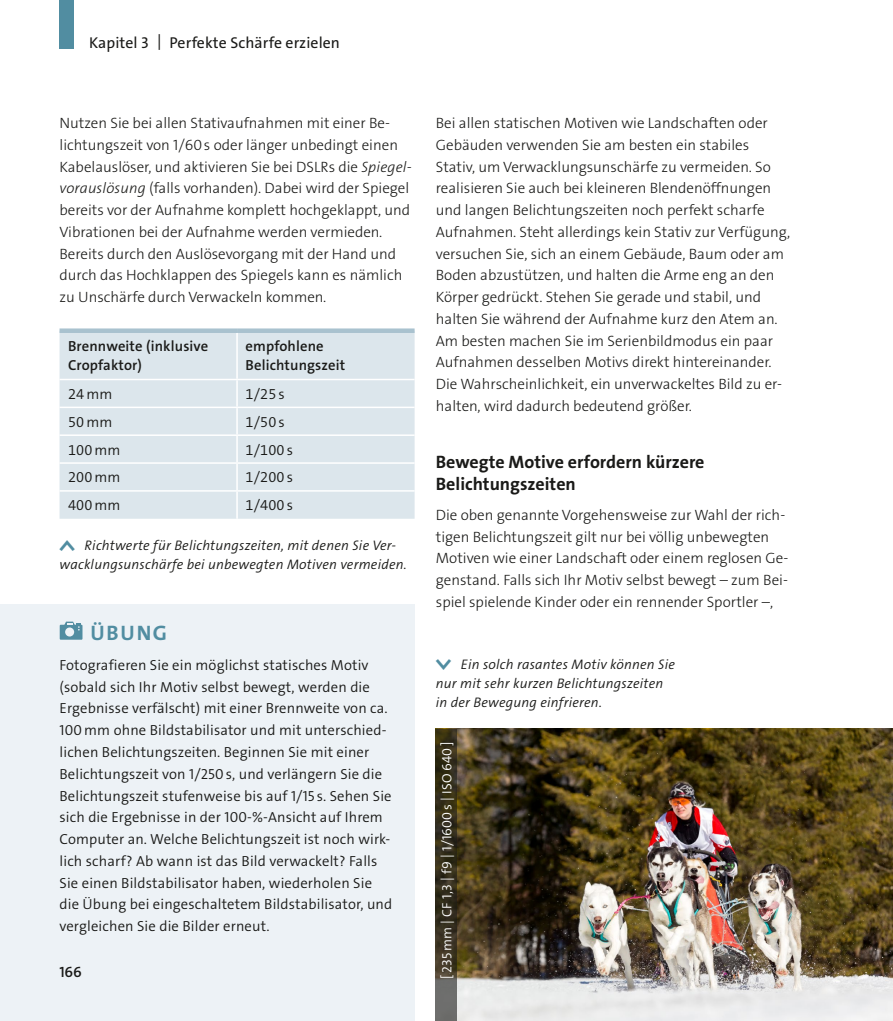
<style>
.page{position:relative;width:893px;height:1021px;background:#fff}
.page>*{position:absolute;margin:0;border:0;box-sizing:border-box;transform-origin:0 0}
.t1{font:700 21px "The Sans Os F";letter-spacing:.085em;color:#518da1}
.t2{font:700 18px/21.8px "The Sans Os F";color:#1a1a18}
.t3{font:15.75px "The Sans Os F";letter-spacing:.005em;color:#1a1a18}
.t4{font:300 15px/21.8px "The Sans Os F";color:#1a1a18}
.t5{font:600 15px "The Sans Os F";color:#1a1a18}
.t6{font:300 14.7px/21.8px "The Sans Os F";letter-spacing:.01em;color:#1a1a18}
.t7{font:600 14.7px/19.5px "The Sans Os F";letter-spacing:.01em;color:#1a1a18}
.t8{font:italic 300 13.8px/19px "The Sans Os F";letter-spacing:.015em;color:#1a1a18}
.t9{font:300 13.5px "The Sans Os F";letter-spacing:.01em;color:#fff}
.s1{font-style:italic}
.s2{font-family:"Rheinwerk BU Pfeile";font-weight:400;font-style:normal;font-size:18px;color:#518da1}
</style>
<div class="page">
<div style="left:60px;top:0;width:14px;height:49px;background:#518da1"></div>
<div style="left:0;top:604px;width:415px;height:416px;background:#edf2f6"></div>
<div style="left:60px;top:624px;width:22px;height:15px;background:#518da1"></div>
<div style="left:65px;top:627px;width:9px;height:9px;background:#edf2f6;border-radius:50%"></div>
<svg style="left:64px;top:621px;width:17px;height:9px"></svg>
<div style="left:60px;top:333px;width:355px;height:185px;background:#dce6ec"></div>
<hr style="left:236px;top:333px;width:2px;height:46px;background:#fff">
<hr style="left:236px;top:380px;width:2px;height:26px;background:#fff">
<hr style="left:60px;top:406px;width:177px;height:2px;background:#fff">
<hr style="left:237px;top:406px;width:178px;height:2px;background:#fff">
<hr style="left:236px;top:408px;width:2px;height:26px;background:#fff">
<hr style="left:60px;top:434px;width:177px;height:2px;background:#fff">
<hr style="left:237px;top:434px;width:178px;height:2px;background:#fff">
<hr style="left:236px;top:436px;width:2px;height:26px;background:#fff">
<hr style="left:60px;top:462px;width:177px;height:2px;background:#fff">
<hr style="left:237px;top:462px;width:178px;height:2px;background:#fff">
<hr style="left:236px;top:464px;width:2px;height:26px;background:#fff">
<hr style="left:60px;top:490px;width:177px;height:1px;background:#fff">
<hr style="left:237px;top:490px;width:178px;height:1px;background:#fff">
<hr style="left:236px;top:491px;width:2px;height:27px;background:#fff">
<div style="left:60px;top:328px;width:177px;height:5px;background:#a9c2cf"></div>
<div style="left:237px;top:328px;width:178px;height:5px;background:#a9c2cf"></div>
<hr style="left:60px;top:379px;width:177px;height:1px;background:#fff">
<hr style="left:237px;top:379px;width:178px;height:1px;background:#fff">
<img style="left:457px;top:728px;width:436px;height:292px">
<svg style="left:436px;top:728px;width:21px;height:292px;background:#3e3827"></svg>
<p class="t3" style="left:89px;top:32px;width:252px">Kapitel 3 | Perfekte Schärfe erzielen</p>
<p class="t4" style="left:60px;top:112px;width:354px">Nutzen Sie bei allen Stativaufnahmen mit einer Be&shy;lichtungszeit von 1/60s oder länger unbedingt einen Kabelauslöser, und aktivieren Sie bei DSLRs die <span class="s1">Spiegel&shy;vorauslösung</span> (falls vorhanden). Dabei wird der Spiegel bereits vor der Aufnahme komplett hochgeklappt, und Vibrationen bei der Aufnahme werden vermieden.<br>Bereits durch den Auslösevorgang mit der Hand und durch das Hochklappen des Spiegels kann es nämlich zu Unschärfe durch Verwackeln kommen.</p>
<p class="t4" style="left:436px;top:112px;width:356px">Bei allen statischen Motiven wie Landschaften oder Gebäuden verwenden Sie am besten ein stabiles Stativ, um Verwacklungsunschärfe zu vermeiden. So realisieren Sie auch bei kleineren Blendenöffnungen und langen Belichtungszeiten noch perfekt scharfe Aufnahmen. Steht allerdings kein Stativ zur Verfügung, versuchen Sie, sich an einem Gebäude, Baum oder am Boden abzustützen, und halten die Arme eng an den Körper gedrückt. Stehen Sie gerade und stabil, und halten Sie während der Aufnahme kurz den Atem an.<br>Am besten machen Sie im Serienbildmodus ein paar Aufnahmen desselben Motivs direkt hintereinander.<br>Die Wahrscheinlichkeit, ein unverwackeltes Bild zu er&shy;halten, wird dadurch bedeutend größer.</p>
<p class="t2" style="left:436px;top:451px;width:270px">Bewegte Motive erfordern kürzere<br>Belichtungszeiten</p>
<p class="t4" style="left:436px;top:504px;width:352px">Die oben genannte Vorgehensweise zur Wahl der rich&shy;tigen Belichtungszeit gilt nur bei völlig unbewegten Motiven wie einer Landschaft oder einem reglosen Ge&shy;genstand. Falls sich Ihr Motiv selbst bewegt – zum Bei&shy;spiel spielende Kinder oder ein rennender Sportler –,</p>
<h1 class="t1" style="left:90px;top:619px;width:78px">ÜBUNG</h1>
<p class="t6" style="left:60px;top:654px;width:334px">Fotografieren Sie ein möglichst statisches Motiv (sobald sich Ihr Motiv selbst bewegt, werden die Ergebnisse verfälscht) mit einer Brennweite von ca.<br>100mm ohne Bildstabilisator und mit unterschied&shy;lichen Belichtungszeiten. Beginnen Sie mit einer Belichtungszeit von 1/250s, und verlängern Sie die Belichtungszeit stufenweise bis auf 1/15 s. Sehen Sie sich die Ergebnisse in der 100-%-Ansicht auf Ihrem Computer an. Welche Belichtungszeit ist noch wirk&shy;lich scharf? Ab wann ist das Bild verwackelt? Falls Sie einen Bildstabilisator haben, wiederholen Sie die Übung bei eingeschaltetem Bildstabilisator, und vergleichen Sie die Bilder erneut.</p>
<p class="t5" style="left:60px;top:962px;width:24px">166</p>
<p class="t7" style="left:68px;top:336px;width:142px">Brennweite (inklusive<br>Cropfaktor)</p>
<p class="t7" style="left:246px;top:336px;width:101px">empfohlene<br>Belichtungszeit</p>
<p class="t6" style="left:68px;top:383px;width:46px">24mm</p>
<p class="t6" style="left:246px;top:383px;width:41px">1/25 s</p>
<p class="t6" style="left:68px;top:411px;width:46px">50mm</p>
<p class="t6" style="left:246px;top:411px;width:41px">1/50 s</p>
<p class="t6" style="left:68px;top:439px;width:54px">100mm</p>
<p class="t6" style="left:246px;top:439px;width:49px">1/100 s</p>
<p class="t6" style="left:68px;top:466px;width:54px">200mm</p>
<p class="t6" style="left:246px;top:466px;width:49px">1/200 s</p>
<p class="t6" style="left:68px;top:494px;width:54px">400mm</p>
<p class="t6" style="left:246px;top:494px;width:49px">1/400 s</p>
<p class="t8" style="left:60px;top:536px;width:349px"><span class="s2">(</span> Richtwerte für Belichtungszeiten, mit denen Sie Ver&shy;wacklungsunschärfe bei unbewegten Motiven vermeiden.</p>
<p class="t8" style="left:436px;top:655px;width:241px"><span class="s2">)</span> Ein solch rasantes Motiv können Sie nur mit sehr kurzen Belichtungszeiten in der Bewegung einfrieren.</p>
<p class="t9" style="left:438px;top:979px;width:239px;rotate:-90deg">[ 235mm | CF 1,3 | f9 | 1/1600s | ISO 640]</p>
</div>
